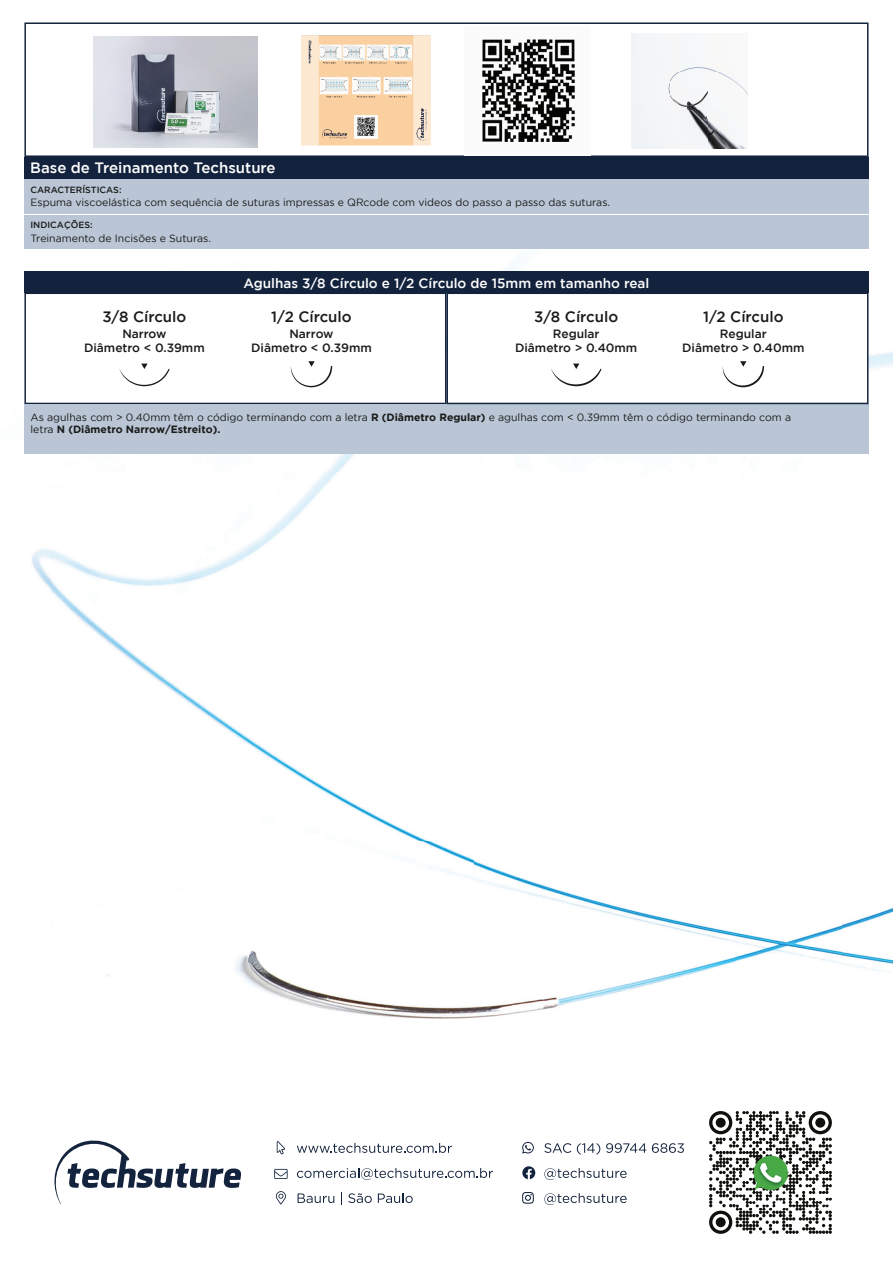
<style>
.page{position:relative;width:893px;height:1263px;background:#fff}
.page>*{position:absolute;margin:0;border:0;box-sizing:border-box;transform-origin:0 0}
.t1{font:500 15px "Gotham";color:#1a1a18}
.t2{font:500 15px "Gotham";color:#fff}
.t3{font:500 13.5px "Gotham";color:#fff}
.t4{font:500 12px/13.5px "Gotham";color:#1a1a18;text-align:center}
.t5{font:10.5px/12px "Gotham";color:#1a1a18}
.t6{font:500 9px "Gotham";color:#1a1a18}
.s1{font-weight:700}
</style>
<div class="page">
<img style="left:24px;top:178px;width:28px;height:414px">
<img style="left:841px;top:52px;width:52px;height:919px">
<img style="left:52px;top:178px;width:421px;height:1027px">
<img style="left:473px;top:178px;width:368px;height:769px">
<img style="left:473px;top:957px;width:262px;height:223px">
<img style="left:735px;top:947px;width:106px;height:17px">
<svg style="left:24px;top:22px;width:844px;height:135px"></svg>
<div style="left:24px;top:157px;width:844px;height:21px;background:#14233d"></div>
<div style="left:24px;top:180px;width:844px;height:34px;background:#bac6d6"></div>
<div style="left:24px;top:215px;width:844px;height:34px;background:#bac6d6"></div>
<img style="left:464px;top:25px;width:127px;height:130px">
<img style="left:302px;top:36px;width:128px;height:110px">
<img style="left:94px;top:36px;width:163px;height:111px">
<img style="left:631px;top:34px;width:117px;height:115px">
<svg style="left:24px;top:293px;width:422px;height:111px"></svg>
<div style="left:24px;top:271px;width:422px;height:22px;background:#14233d"></div>
<div style="left:24px;top:404px;width:844px;height:50px;background:#bac6d6"></div>
<svg style="left:291px;top:361px;width:41px;height:26px"></svg>
<svg style="left:119px;top:364px;width:51px;height:22px"></svg>
<svg style="left:446px;top:293px;width:422px;height:111px"></svg>
<svg style="left:722px;top:361px;width:42px;height:26px"></svg>
<svg style="left:551px;top:364px;width:50px;height:22px"></svg>
<div style="left:446px;top:271px;width:422px;height:22px;background:#14233d"></div>
<svg style="left:52px;top:1135px;width:189px;height:69px"></svg>
<svg style="left:544px;top:1143px;width:27px;height:10px"></svg>
<svg style="left:577px;top:1143px;width:23px;height:11px"></svg>
<svg style="left:606px;top:1143px;width:40px;height:10px"></svg>
<svg style="left:652px;top:1143px;width:32px;height:10px"></svg>
<svg style="left:544px;top:1168px;width:83px;height:12px"></svg>
<svg style="left:544px;top:1193px;width:83px;height:12px"></svg>
<svg style="left:522px;top:1142px;width:12px;height:11px"></svg>
<svg style="left:522px;top:1166px;width:13px;height:13px"></svg>
<svg style="left:522px;top:1192px;width:12px;height:12px"></svg>
<img style="left:702px;top:1104px;width:33px;height:76px">
<svg style="left:709px;top:1111px;width:123px;height:123px"></svg>
<div style="left:716px;top:1118px;width:10px;height:10px;background:#10110c;border-radius:50%"></div>
<div style="left:815px;top:1118px;width:10px;height:10px;background:#10110c;border-radius:50%"></div>
<div style="left:716px;top:1217px;width:10px;height:10px;background:#10110c;border-radius:50%"></div>
<svg style="left:297px;top:1143px;width:155px;height:10px"></svg>
<svg style="left:297px;top:1168px;width:196px;height:12px"></svg>
<svg style="left:298px;top:1193px;width:36px;height:10px"></svg>
<svg style="left:341px;top:1192px;width:1px;height:12px"></svg>
<svg style="left:348px;top:1193px;width:24px;height:10px"></svg>
<svg style="left:378px;top:1193px;width:35px;height:10px"></svg>
<svg style="left:277px;top:1141px;width:8px;height:13px"></svg>
<svg style="left:276px;top:1191px;width:10px;height:13px"></svg>
<svg style="left:274px;top:1169px;width:14px;height:10px"></svg>
<img style="left:736px;top:1194px;width:96px;height:16px">
<h1 class="t2" style="left:30px;top:160px;width:247px">Base de Treinamento Techsuture</h1>
<p class="t5" style="left:30px;top:196px;width:581px">Espuma viscoelástica com sequência de suturas impressas e QRcode com videos do passo a passo das suturas.</p>
<p class="t6" style="left:30px;top:184px;width:93px">CARACTERÍSTICAS:</p>
<p class="t6" style="left:30px;top:220px;width:64px">INDICAÇÕES:</p>
<p class="t5" style="left:30px;top:232px;width:182px">Treinamento de Incisões e Suturas.</p>
<h1 class="t1" style="left:102px;top:308px;width:85px">3/8 Círculo</h1>
<p class="t4" style="left:84px;top:327px;width:122px">Narrow<br>Diâmetro &lt; 0.39mm</p>
<p class="t3" style="left:244px;top:275px;width:407px">Agulhas 3/8 Círculo e 1/2 Círculo de 15mm em tamanho real</p>
<h1 class="t1" style="left:271px;top:308px;width:82px">1/2 Círculo</h1>
<p class="t4" style="left:251px;top:327px;width:122px">Narrow<br>Diâmetro &lt; 0.39mm</p>
<h1 class="t1" style="left:534px;top:308px;width:85px">3/8 Círculo</h1>
<p class="t4" style="left:515px;top:327px;width:124px">Regular<br>Diâmetro &gt; 0.40mm</p>
<h1 class="t1" style="left:703px;top:308px;width:82px">1/2 Círculo</h1>
<p class="t4" style="left:682px;top:327px;width:124px">Regular<br>Diâmetro &gt; 0.40mm</p>
<p class="t5" style="left:30px;top:411px;width:762px">As agulhas com &gt; 0.40mm têm o código terminando com a letra <span class="s1">R (Diâmetro Regular)</span> e agulhas com &lt; 0.39mm têm o código terminando com a letra <span class="s1">N (Diâmetro Narrow/Estreito).</span></p>
</div>
